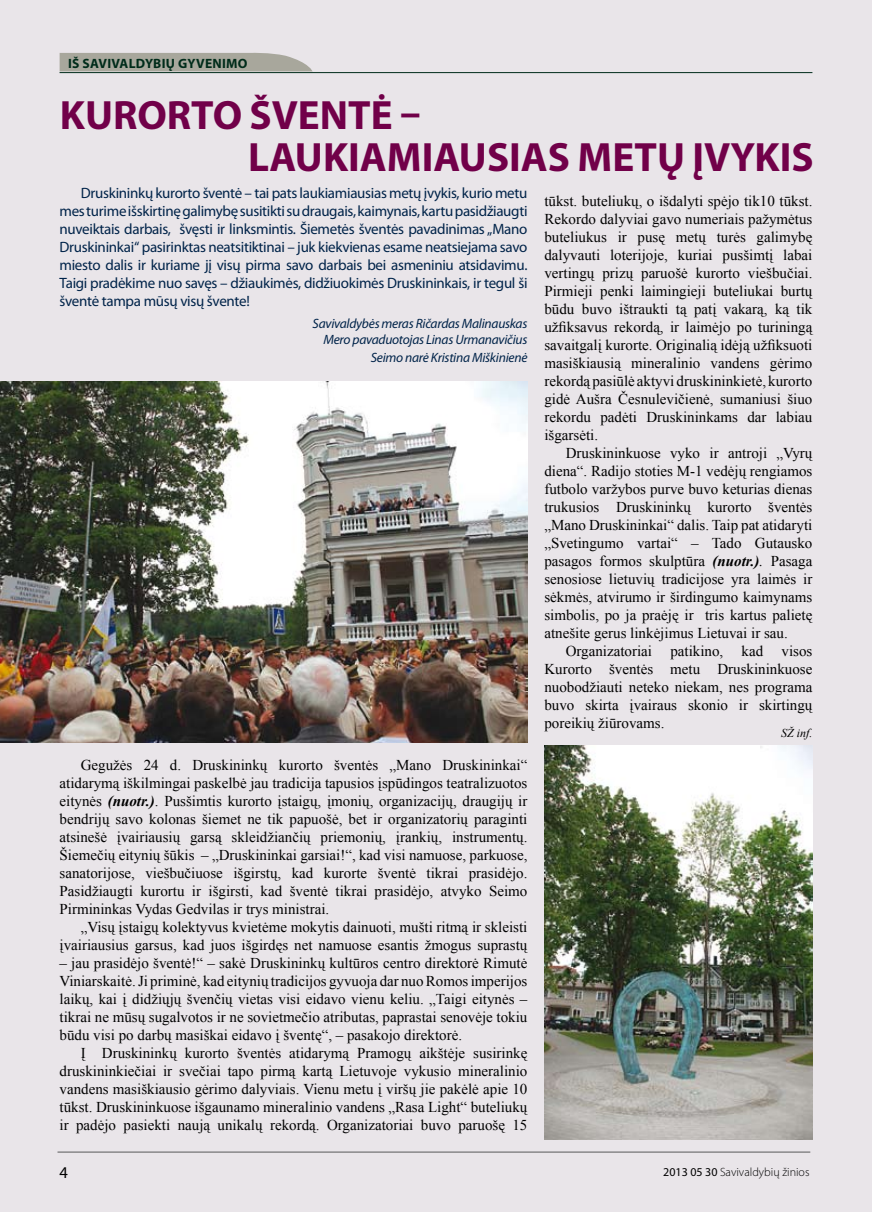
<style>
.page{position:relative;width:872px;height:1212px;background:#e9e5e9}
.page>*{position:absolute;margin:0;border:0;box-sizing:border-box;transform-origin:0 0}
.t1{font:700 41.1px/41.8px "Myriad Pro";color:#710049}
.t2{font:15px/18px "Times New Roman";color:#000;text-align:justify}
.t3{font:15px/18px "Myriad Pro";letter-spacing:-.02em;color:#002349;text-align:justify}
.t4{font:italic 13.5px/16.2px "Myriad Pro";letter-spacing:-.02em;color:#002349;text-align:right}
.t5{font:700 13.5px "Myriad Pro";letter-spacing:.02em;color:#002c1a}
.t6{font:300 12px "Myriad Pro";color:#000}
.t7{font:italic 12px "Times New Roman";color:#000}
.s1{font-weight:700;font-style:italic}
.s2{font-style:italic}
.s3{font-weight:400}
</style>
<div class="page">
<hr style="left:60px;top:72px;width:752px;height:1px;background:#002c1a">
<svg style="left:60px;top:52px;width:252px;height:19px;background:#aeada3"></svg>
<hr style="left:57px;top:1152px;width:753px;height:1px;background:#58585a">
<img style="left:0;top:382px;width:527px;height:360px">
<img style="left:544px;top:745px;width:268px;height:395px">
<p class="t5" style="left:68px;top:55px;width:181px">IŠ SAVIVALDYBIŲ GYVENIMO</p>
<h1 class="t1" style="left:60px;top:93px;width:215px">KURORTO ŠVEN</h1>
<h1 class="t1" style="left:248px;top:93px;width:174px;text-indent:100px">TĖ –<br>LAUKIAMIA</h1>
<h1 class="t1" style="left:459px;top:135px;width:50px">USIAS</h1>
<h1 class="t1" style="left:577px;top:135px;width:218px">METŲ ĮVYKIS</h1>
<p class="t3" style="left:60px;top:183px;width:469px;text-indent:21px">Druskininkų kurorto šventė – tai pats laukiamiausias metų įvykis, kurio metu mes turime išskirtinę galimybę susitikti su draugais, kaimynais, kartu pasidžiaugti nuveiktais darbais, švęsti ir linksmintis. Šiemetės šventės pavadinimas „Mano Druskininkai“ pasirinktas neatsitiktinai – juk kiekvienas esame neatsiejama savo miesto dalis ir kuriame jį visų pirma savo darbais bei asmeniniu atsidavimu.<br>Taigi pradėkime nuo savęs – džiaukimės, didžiuokimės Druskininkais, ir tegul ši šventė tampa mūsų visų švente!</p>
<p class="t4" style="left:312px;top:315px;width:216px">Savivaldybės meras Ričardas Malinauskas<br>Mero pavaduotojas Linas Urmanavičius</p>
<p class="t4" style="left:371px;top:349px;width:158px">Seimo narė Kristina Miškinienė</p>
<p class="t2" style="left:60px;top:756px;width:469px;text-indent:21px">Gegužės 24 d. Druskininkų kurorto šventės „Mano Druskininkai“ atidarymą iškilmingai paskelbė jau tradicija tapusios įspūdingos teatralizuotos eitynės <span class="s1">(nuotr.)</span>. Pusšimtis kurorto įstaigų, įmonių, organizacijų, draugijų ir bendrijų savo kolonas šiemet ne tik papuošė, bet ir organizatorių paraginti atsinešė įvairiausių garsą skleidžiančių priemonių, įrankių, instrumentų.<br>Šiemečių eitynių šūkis – „Druskininkai garsiai!“, kad visi namuose, parkuose, sanatorijose, viešbučiuose išgirstų, kad kurorte šventė tikrai prasidėjo.<br>Pasidžiaugti kurortu ir išgirsti, kad šventė tikrai prasidėjo, atvyko Seimo Pirmininkas Vydas Gedvilas ir trys ministrai.</p>
<p class="t2" style="left:60px;top:918px;width:469px;text-align:right">„Visų įstaigų kolektyvus kvietėme mokytis dainuoti, mušti ritmą ir skleisti įvairiausius garsus, kad juos išgirdęs net namuose esantis žmogus suprastų</p>
<p class="t2" style="left:60px;top:954px;width:469px">– jau prasidėjo šventė!“ – sakė Druskininkų kultūros centro direktorė Rimutė Viniarskaitė. Ji priminė, kad eitynių tradicijos gyvuoja dar nuo Romos imperijos laikų, kai į didžiųjų švenčių vietas visi eidavo vienu keliu. „Taigi eitynės – tikrai ne mūsų sugalvotos ir ne sovietmečio atributas, paprastai senovėje tokiu būdu visi po darbų masiškai eidavo į šventę“, – pasakojo direktorė.</p>
<p class="t2" style="left:60px;top:1044px;width:469px;text-indent:21px">Į Druskininkų kurorto šventės atidarymą Pramogų aikštėje susirinkę druskininkiečiai ir svečiai tapo pirmą kartą Lietuvoje vykusio mineralinio vandens masiškiausio gėrimo dalyviais. Vienu metu į viršų jie pakėlė apie 10 tūkst. Druskininkuose išgaunamo mineralinio vandens „Rasa Light“ buteliukų ir padėjo pasiekti naują unikalų rekordą. Organizatoriai buvo paruošę 15</p>
<p class="t2" style="left:544px;top:192px;width:269px">tūkst. buteliukų, o išdalyti spėjo tik10 tūkst.<br>Rekordo dalyviai gavo numeriais pažymėtus buteliukus ir pusę metų turės galimybę dalyvauti loterijoje, kuriai pusšimtį labai vertingų prizų paruošė kurorto viešbučiai.<br>Pirmieji penki laimingieji buteliukai burtų būdu buvo ištraukti tą patį vakarą, ką tik užfiksavus rekordą, ir laimėjo po turiningą savaitgalį kurorte. Originalią idėją užfiksuoti masiškiausią mineralinio vandens gėrimo rekordą pasiūlė aktyvi druskininkietė, kurorto gidė Aušra Česnulevičienė, sumaniusi šiuo rekordu padėti Druskininkams dar labiau išgarsėti.</p>
<p class="t2" style="left:544px;top:444px;width:269px;text-indent:21px">Druskininkuose vyko ir antroji „Vyrų diena“. Radijo stoties M-1 vedėjų rengiamos futbolo varžybos purve buvo keturias dienas trukusios Druskininkų kurorto šventės „Mano Druskininkai“ dalis. Taip pat atidaryti „Svetingumo vartai“ – Tado Gutausko pasagos formos skulptūra <span class="s1">(nuotr.)</span><span class="s2">.</span> Pasaga senosiose lietuvių tradicijose yra laimės ir sėkmės, atvirumo ir širdingumo kaimynams simbolis, po ja praėję ir tris kartus palietę atnešite gerus linkėjimus Lietuvai ir sau.</p>
<p class="t2" style="left:544px;top:642px;width:269px;text-indent:21px">Organizatoriai patikino, kad visos Kurorto šventės metu Druskininkuose nuobodžiauti neteko niekam, nes programa buvo skirta įvairaus skonio ir skirtingų poreikių žiūrovams.</p>
<p class="t7" style="left:781px;top:724px;width:33px">SŽ inf.</p>
<p class="t6" style="left:663px;top:1165px;width:148px"><span class="s3">2013 05 30</span> Savivaldybių žinios</p>
</div>
